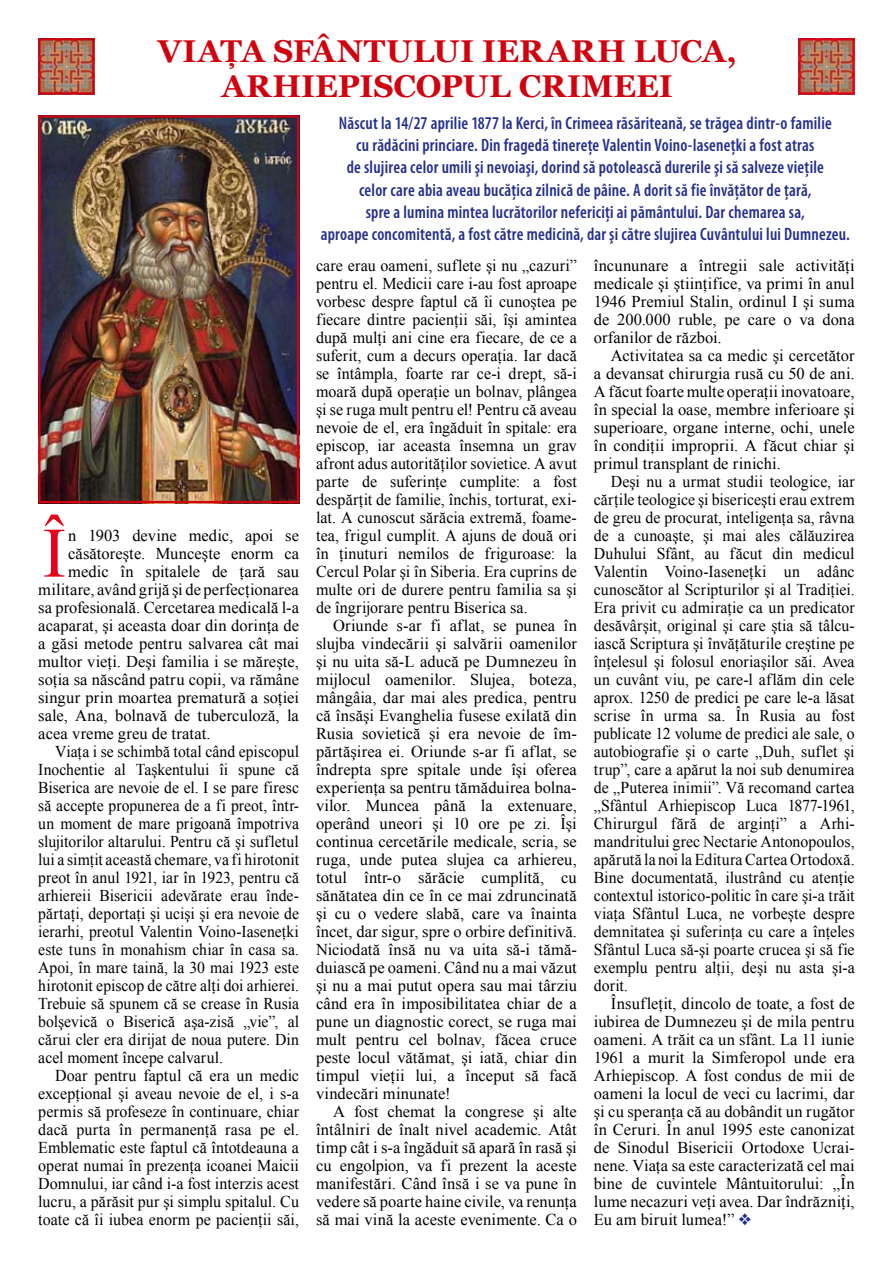
<style>
.page{position:relative;width:893px;height:1263px;background:#fff}
.page>*{position:absolute;margin:0;border:0;box-sizing:border-box;transform-origin:0 0}
.t1{font:70.8px "Times New Roman";color:#e60019}
.t2{font:700 31.5px "Georgia";letter-spacing:-.01em;color:#d1010e}
.t3{font:600 condensed 18px/22.4px "Myriad Pro";letter-spacing:.015em;color:#242f8d;text-align:center;scale:.95 1}
.t4{font:16.5px/18px "Times New Roman";letter-spacing:.005em;color:#000;text-align:justify}
.t5{font:16.5px/18px "Times New Roman";letter-spacing:.005em;color:#000;text-align:justify;scale:.96 1}
.t6{font:16.5px "Times New Roman";letter-spacing:.005em;color:#000;scale:.95 1}
.s1{color:#242f8d}
</style>
<div class="page">
<img style="left:41px;top:118px;width:255px;height:382px">
<div style="left:38px;top:115px;width:261px;height:388px;border:2px solid #d1010e"></div>
<img style="left:41px;top:41px;width:51px;height:51px">
<div style="left:38px;top:38px;width:57px;height:57px;border:2px solid #d1010e"></div>
<img style="left:801px;top:41px;width:51px;height:51px">
<div style="left:798px;top:38px;width:57px;height:57px;border:2px solid #e60019"></div>
<h2 class="t2" style="left:158px;top:33px;width:47px">VIAŢA</h2>
<h2 class="t2" style="left:273px;top:33px;width:90px">SFÂNTU</h2>
<h2 class="t2" style="left:413px;top:33px;width:110px">LUI IERAR</h2>
<h2 class="t2" style="left:597px;top:33px;width:61px">H LUCA</h2>
<h2 class="t2" style="left:726px;top:33px;width:12px">,</h2>
<h2 class="t2" style="left:221px;top:68px;width:413px">ARHIEPISCOPUL CRIMEEI</h2>
<p class="t3" style="left:321px;top:111px;width:559px">Născut la 14/27 aprilie 1877 la Kerci, în Crimeea răsăriteană, se trăgea dintr-o familie<br>cu rădăcini princiare. Din fragedă tinereţe Valentin Voino-Iaseneţki a fost atras<br>de slujirea celor umili şi nevoiaşi, dorind să potolească durerile şi să salveze vieţile<br>celor care abia aveau bucăţica zilnică de pâine. A dorit să fie învăţător de ţară,<br>spre a lumina mintea lucrătorilor nefericiţi ai pământului. Dar chemarea sa,<br>aproape concomitentă, a fost către medicină, dar şi către slujirea Cuvântului lui Dumnezeu.</p>
<h1 class="t1" style="left:43px;top:505px;width:25px">Î</h1>
<p class="t4" style="left:68px;top:526px;width:232px">n 1903 devine medic, apoi se</p>
<p class="t4" style="left:68px;top:544px;width:232px">căsătoreşte. Munceşte enorm ca</p>
<p class="t4" style="left:68px;top:562px;width:232px">medic în spitalele de ţară sau</p>
<p class="t4" style="left:38px;top:580px;width:262px">militare, având grijă şi de perfecţionarea</p>
<p class="t4" style="left:38px;top:598px;width:262px">sa profesională. Cercetarea medicală l-a</p>
<p class="t4" style="left:38px;top:616px;width:262px">acaparat, şi aceasta doar din dorinţa de</p>
<p class="t4" style="left:38px;top:634px;width:262px">a găsi metode pentru salvarea cât mai</p>
<p class="t4" style="left:38px;top:652px;width:262px">multor vieţi. Deşi familia i se măreşte,</p>
<p class="t4" style="left:38px;top:670px;width:262px">soţia sa născând patru copii, va rămâne</p>
<p class="t4" style="left:38px;top:688px;width:262px">singur prin moartea prematură a soţiei</p>
<p class="t4" style="left:38px;top:706px;width:262px">sale, Ana, bolnavă de tuberculoză, la</p>
<p class="t4" style="left:38px;top:724px;width:174px">acea vreme greu de tratat.</p>
<p class="t6" style="left:55px;top:740px;width:258px">Viaţa i se schimbă total când episcopul</p>
<p class="t6" style="left:38px;top:758px;width:276px">Inochentie al Taşkentului îi spune că</p>
<p class="t6" style="left:38px;top:776px;width:276px">Biserica are nevoie de el. I se pare firesc</p>
<p class="t6" style="left:38px;top:794px;width:276px">să accepte propunerea de a fi preot, într-</p>
<p class="t6" style="left:38px;top:812px;width:276px">un moment de mare prigoană împotriva</p>
<p class="t6" style="left:38px;top:830px;width:276px">slujitorilor altarului. Pentru că şi sufletul</p>
<p class="t6" style="left:38px;top:848px;width:276px">lui a simţit această chemare, va fi hirotonit</p>
<p class="t6" style="left:38px;top:866px;width:276px">preot în anul 1921, iar în 1923, pentru că</p>
<p class="t6" style="left:38px;top:884px;width:276px">arhiereii Bisericii adevărate erau înde-</p>
<p class="t6" style="left:38px;top:902px;width:276px">părtaţi, deportaţi şi ucişi şi era nevoie de</p>
<p class="t6" style="left:38px;top:920px;width:276px">ierarhi, preotul Valentin Voino-Iaseneţki</p>
<p class="t6" style="left:38px;top:938px;width:276px">este tuns în monahism chiar în casa sa.</p>
<p class="t6" style="left:38px;top:956px;width:276px">Apoi, în mare taină, la 30 mai 1923 este</p>
<p class="t6" style="left:38px;top:974px;width:276px">hirotonit episcop de către alţi doi arhierei.</p>
<p class="t6" style="left:38px;top:992px;width:276px">Trebuie să spunem că se crease în Rusia</p>
<p class="t6" style="left:38px;top:1010px;width:276px">bolşevică o Biserică aşa-zisă „vie”, al</p>
<p class="t6" style="left:38px;top:1028px;width:276px">cărui cler era dirijat de noua putere. Din</p>
<p class="t6" style="left:38px;top:1046px;width:196px">acel moment începe calvarul.</p>
<p class="t4" style="left:55px;top:1066px;width:245px">Doar pentru faptul că era un medic</p>
<p class="t4" style="left:38px;top:1084px;width:262px">excepţional şi aveau nevoie de el, i s-a</p>
<p class="t4" style="left:38px;top:1102px;width:262px">permis să profeseze în continuare, chiar</p>
<p class="t4" style="left:38px;top:1120px;width:262px">dacă purta în permanenţă rasa pe el.</p>
<p class="t4" style="left:38px;top:1138px;width:262px">Emblematic este faptul că întotdeauna a</p>
<p class="t4" style="left:38px;top:1156px;width:262px">operat numai în prezenţa icoanei Maicii</p>
<p class="t4" style="left:38px;top:1174px;width:262px">Domnului, iar când i-a fost interzis acest</p>
<p class="t4" style="left:38px;top:1192px;width:262px">lucru, a părăsit pur şi simplu spitalul. Cu</p>
<p class="t4" style="left:38px;top:1210px;width:262px">toate că îi iubea enorm pe pacienţii săi,</p>
<p class="t4" style="left:316px;top:256px;width:262px">care erau oameni, suflete şi nu „cazuri” pentru el. Medicii care i-au fost aproape vorbesc despre faptul că îi cunoştea pe fiecare dintre pacienţii săi, îşi amintea după mulţi ani cine era fiecare, de ce a suferit, cum a decurs operaţia. Iar dacă se întâmpla, foarte rar ce-i drept, să-i moară după operaţie un bolnav, plângea şi se ruga mult pentru el! Pentru că aveau nevoie de el, era îngăduit în spitale: era episcop, iar aceasta însemna un grav afront adus autorităţilor sovietice. A avut parte de suferinţe cumplite: a fost despărţit de familie, închis, torturat, exi&shy;lat. A cunoscut sărăcia extremă, foame&shy;tea, frigul cumplit. A ajuns de două ori în ţinuturi nemilos de friguroase: la Cercul Polar şi în Siberia. Era cuprins de multe ori de durere pentru familia sa şi de îngrijorare pentru Biserica sa.</p>
<p class="t4" style="left:316px;top:616px;width:262px;text-indent:17px">Oriunde s-ar fi aflat, se punea în slujba vindecării şi salvării oamenilor şi nu uita să-L aducă pe Dumnezeu în mijlocul oamenilor. Slujea, boteza, mângâia, dar mai ales predica, pentru că însăşi Evanghelia fusese exilată din Rusia sovietică şi era nevoie de îm&shy;părtăşirea ei. Oriunde s-ar fi aflat, se îndrepta spre spitale unde îşi oferea experienţa sa pentru tămăduirea bolna&shy;vilor. Muncea până la extenuare, operând uneori şi 10 ore pe zi. Îşi continua cercetările medicale, scria, se ruga, unde putea slujea ca arhiereu, totul într-o sărăcie cumplită, cu sănătatea din ce în ce mai zdruncinată şi cu o vedere slabă, care va înainta încet, dar sigur, spre o orbire definitivă.<br>Niciodată însă nu va uita să-i tămă&shy;duiască pe oameni. Când nu a mai văzut şi nu a mai putut opera sau mai târziu când era în imposibilitatea chiar de a pune un diagnostic corect, se ruga mai mult pentru cel bolnav, făcea cruce peste locul vătămat, şi iată, chiar din timpul vieţii lui, a început să facă vindecări minunate!</p>
<p class="t4" style="left:316px;top:1102px;width:262px;text-indent:17px">A fost chemat la congrese şi alte întâlniri de înalt nivel academic. Atât timp cât i s-a îngăduit să apară în rasă şi cu engolpion, va fi prezent la aceste manifestări. Când însă i se va pune în vedere să poarte haine civile, va renunţa să mai vină la aceste evenimente. Ca o</p>
<p class="t4" style="left:594px;top:256px;width:262px">încununare a întregii sale activităţi medicale şi ştiinţifice, va primi în anul 1946 Premiul Stalin, ordinul I şi suma de 200.000 ruble, pe care o va dona orfanilor de război.</p>
<p class="t4" style="left:594px;top:346px;width:262px;text-indent:17px">Activitatea sa ca medic şi cercetător a devansat chirurgia rusă cu 50 de ani.<br>A făcut foarte multe operaţii inovatoare, în special la oase, membre inferioare şi superioare, organe interne, ochi, unele în condiţii improprii. A făcut chiar şi primul transplant de rinichi.</p>
<p class="t5" style="left:594px;top:472px;width:273px;text-indent:17px">Deşi nu a urmat studii teologice, iar cărţile teologice şi bisericeşti erau extrem de greu de procurat, inteligenţa sa, râvna de a cunoaşte, şi mai ales călăuzirea Duhului Sfânt, au făcut din medicul Valentin Voino-Iaseneţki un adânc cunoscător al Scripturilor şi al Tradiţiei.<br>Era privit cu admiraţie ca un predicator desăvârşit, original şi care ştia să tâlcu&shy;iască Scriptura şi învăţăturile creştine pe înţelesul şi folosul enoriaşilor săi. Avea un cuvânt viu, pe care-l aflăm din cele aprox. 1250 de predici pe care le-a lăsat scrise în urma sa. În Rusia au fost publicate 12 volume de predici ale sale, o autobiografie şi o carte „Duh, suflet şi trup”, care a apărut la noi sub denumirea de „Puterea inimii”. Vă recomand cartea „Sfântul Arhiepiscop Luca 1877-1961, Chirurgul fără de arginţi” a Arhi&shy;mandritului grec Nectarie Antonopoulos, apărută la noi la Editura Cartea Ortodoxă.<br>Bine documentată, ilustrând cu atenţie contextul istorico-politic în care şi-a trăit viaţa Sfântul Luca, ne vorbeşte despre demnitatea şi suferinţa cu care a înţeles Sfântul Luca să-şi poarte crucea şi să fie exemplu pentru alţii, deşi nu asta şi-a dorit.</p>
<p class="t4" style="left:594px;top:994px;width:262px;text-indent:17px">Însufleţit, dincolo de toate, a fost de iubirea de Dumnezeu şi de mila pentru oameni. A trăit ca un sfânt. La 11 iunie 1961 a murit la Simferopol unde era Arhiepiscop. A fost condus de mii de oameni la locul de veci cu lacrimi, dar şi cu speranţa că au dobândit un rugător în Ceruri. În anul 1995 este canonizat de Sinodul Bisericii Ortodoxe Ucrai&shy;nene. Viaţa sa este caracterizată cel mai bine de cuvintele Mântuitorului: „În lume necazuri veţi avea. Dar îndrăzniţi, Eu am biruit lumea!” <span class="s1">❖</span></p>
</div>
